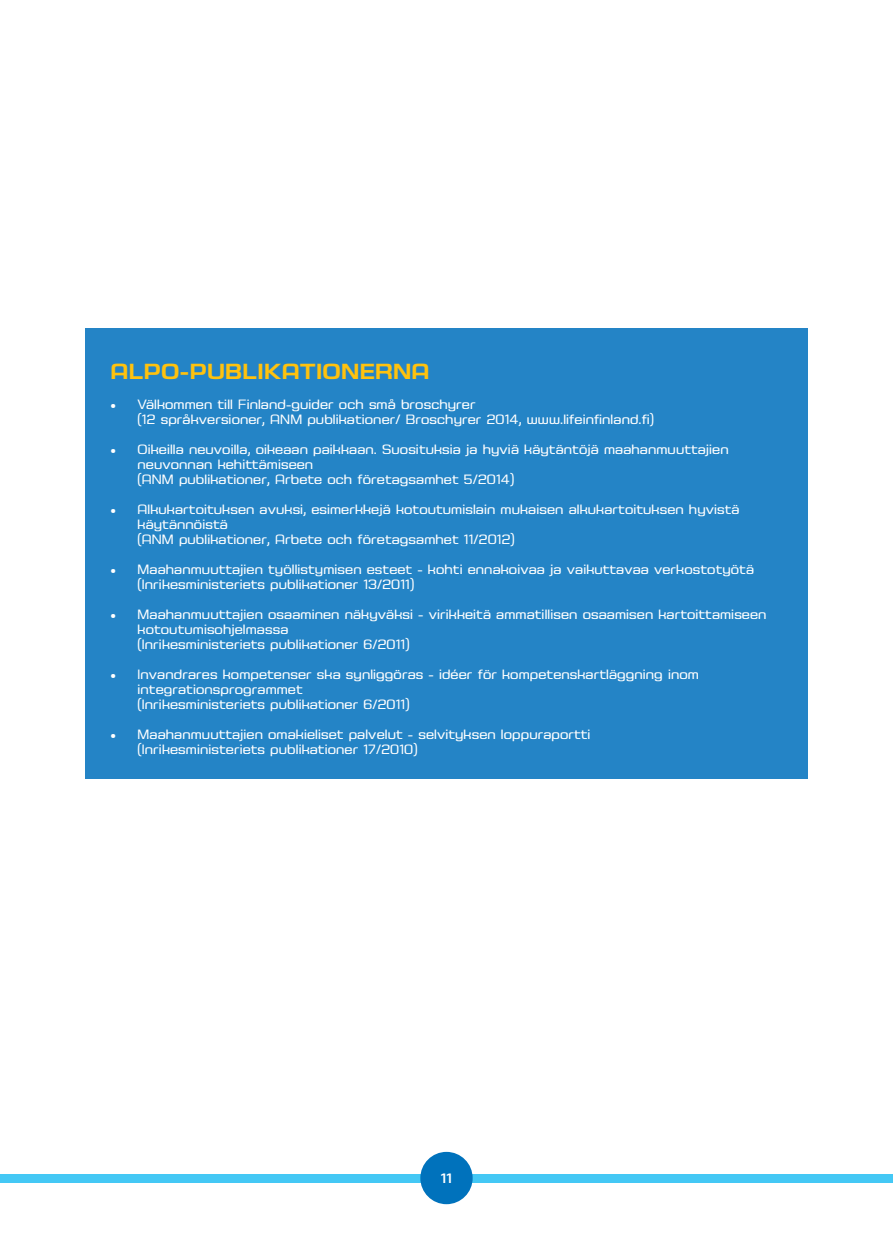
<style>
.page{position:relative;width:893px;height:1234px;background:#fff}
.page>*{position:absolute;margin:0;border:0;box-sizing:border-box;transform-origin:0 0}
.t1{font:700 19.5px "Saturn";letter-spacing:.01em;color:#ffc20e}
.t2{font:600 12.15px "Saturn";color:#fff}
.t3{font:12px/15px "Saturn";letter-spacing:.01em;color:#fff}
</style>
<div class="page">
<div style="left:0;top:1173px;width:893px;height:8px;background:#44c8f5"></div>
<div style="left:420px;top:1151px;width:53px;height:52px;background:#0072bc;border-radius:50%"></div>
<div style="left:85px;top:328px;width:723px;height:450px;background:#2484c6"></div>
<h1 class="t1" style="left:111px;top:357px;width:185px">ALPO-PUBLIKATI</h1>
<h1 class="t1" style="left:323px;top:357px;width:105px">ONERNA</h1>
<p class="t3" style="left:138px;top:396px;width:518px;text-indent:-27px">• Välkommen till Finland-guider och små broschyrer<br>(12 språkversioner, ANM publikationer/ Broschyrer 2014, www.lifeinfinland.fi)</p>
<p class="t3" style="left:138px;top:441px;width:593px;text-indent:-27px">• Oikeilla neuvoilla, oikeaan paikkaan. Suosituksia ja hyviä käytäntöjä maahanmuuttajien neuvonnan kehittämiseen<br>(ANM publikationer, Arbete och företagsamhet 5/2014)</p>
<p class="t3" style="left:138px;top:501px;width:604px;text-indent:-27px">• Alkukartoituksen avuksi, esimerkkejä kotoutumislain mukaisen alkukartoituksen hyvistä käytännöistä<br>(ANM publikationer, Arbete och företagsamhet 11/2012)</p>
<p class="t3" style="left:138px;top:561px;width:618px;text-indent:-27px">• Maahanmuuttajien työllistymisen esteet - kohti ennakoivaa ja vaikuttavaa verkostotyötä (Inrikesministeriets publikationer 13/2011)</p>
<p class="t3" style="left:138px;top:606px;width:630px;text-indent:-27px">• Maahanmuuttajien osaaminen näkyväksi - virikkeitä ammatillisen osaamisen kartoittamiseen kotoutumisohjelmassa<br>(Inrikesministeriets publikationer 6/2011)</p>
<p class="t3" style="left:138px;top:666px;width:563px;text-indent:-27px">• Invandrares kompetenser ska synliggöras - idéer för kompetenskartläggning inom integrationsprogrammet<br>(Inrikesministeriets publikationer 6/2011)</p>
<p class="t3" style="left:138px;top:726px;width:454px;text-indent:-27px">• Maahanmuuttajien omakieliset palvelut - selvityksen loppuraportti (Inrikesministeriets publikationer 17/2010)</p>
<p class="t2" style="left:441px;top:1169px;width:13px">11</p>
</div>
